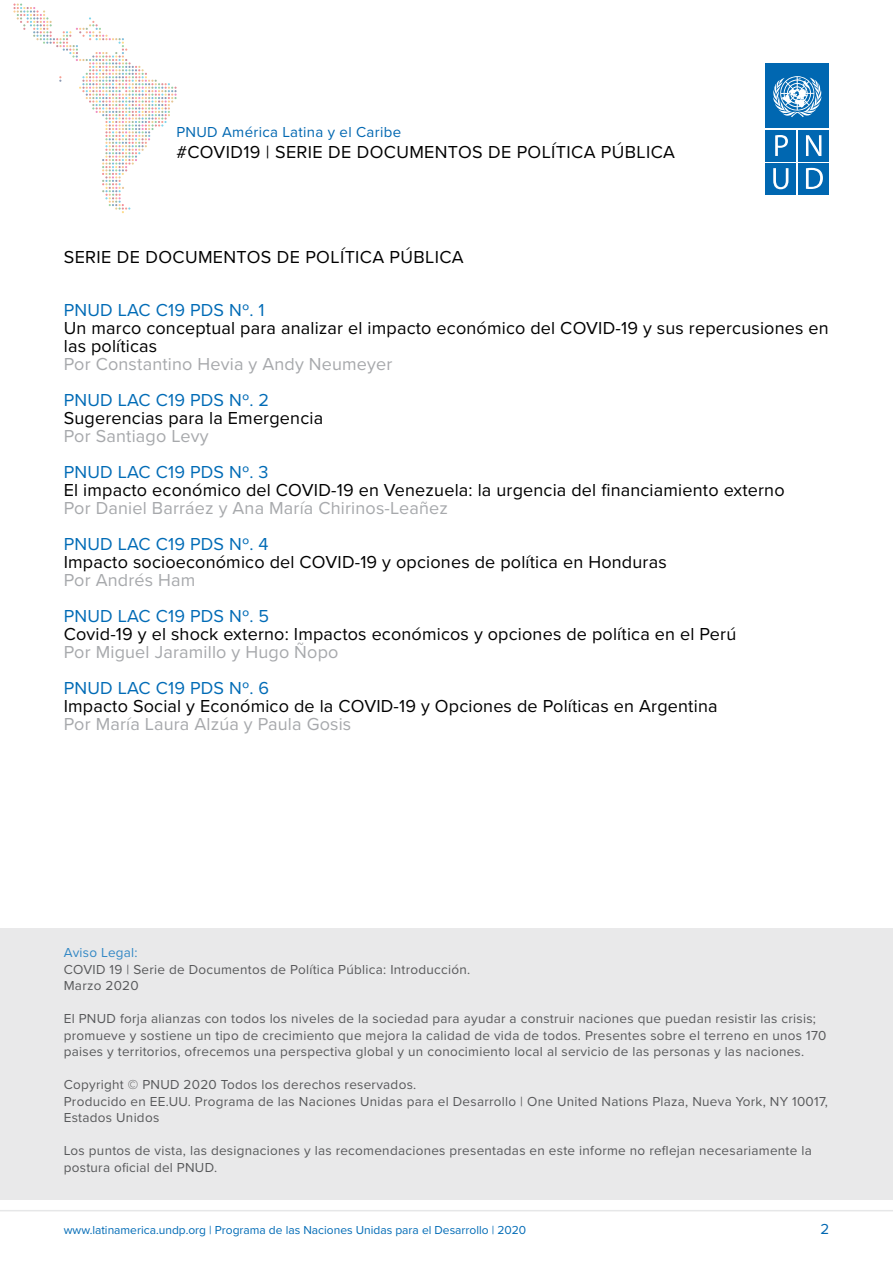
<style>
.page{position:relative;width:893px;height:1263px;background:#fff}
.page>*{position:absolute;margin:0;border:0;box-sizing:border-box;transform-origin:0 0}
.t1{font:18px/18px "Proxima Nova";letter-spacing:.01em;color:#000}
.t2{font:18px "Proxima Nova";letter-spacing:.01em;color:#a7a9ac}
.t3{font:18px "Proxima Nova";letter-spacing:.01em;color:#006bb6}
.t4{font:15px "Proxima Nova";letter-spacing:.02em;color:#0067b1}
.t5{font:13.5px/16.5px "Proxima Nova";letter-spacing:.02em;color:#58595b}
.t6{font:13.5px "Proxima Nova";letter-spacing:.02em;color:#3388c5}
.t7{font:12px "Proxima Nova";color:#006bb6}
</style>
<div class="page">
<hr style="left:0;top:1210px;width:893px;height:1px;background:#e6e7e8">
<div style="left:765px;top:130px;width:31px;height:31px;background:#0067b1"></div>
<svg style="left:775px;top:135px;width:13px;height:21px"></svg>
<div style="left:798px;top:130px;width:31px;height:31px;background:#0067b1"></div>
<svg style="left:806px;top:135px;width:15px;height:21px"></svg>
<div style="left:765px;top:163px;width:31px;height:31px;background:#0067b1"></div>
<svg style="left:773px;top:168px;width:15px;height:21px"></svg>
<div style="left:798px;top:163px;width:31px;height:31px;background:#0067b1"></div>
<svg style="left:806px;top:168px;width:17px;height:21px"></svg>
<div style="left:765px;top:64px;width:64px;height:64px;background:#0067b1"></div>
<svg style="left:773px;top:76px;width:49px;height:41px"></svg>
<svg style="left:13px;top:4px;width:164px;height:209px"></svg>
<div style="left:0;top:928px;width:893px;height:272px;background:#e9e9ea"></div>
<p class="t4" style="left:176px;top:120px;width:226px">PNUD América Latina y el Caribe</p>
<h1 class="t1" style="left:176px;top:142px;width:500px">#COVID19 | SERIE DE DOCUMENTOS DE POLÍTICA PÚBLICA</h1>
<h1 class="t1" style="left:64px;top:247px;width:401px">SERIE DE DOCUMENTOS DE POLÍTICA PÚBLICA</h1>
<h1 class="t3" style="left:64px;top:296px;width:202px">PNUD LAC C19 PDS Nº. 1</h1>
<h1 class="t1" style="left:64px;top:318px;width:766px">Un marco conceptual para analizar el impacto económico del COVID-19 y sus repercusiones en las políticas</h1>
<h1 class="t2" style="left:64px;top:350px;width:330px">Por Constantino Hevia y Andy Neumeyer</h1>
<h1 class="t3" style="left:64px;top:386px;width:207px">PNUD LAC C19 PDS Nº. 2</h1>
<h1 class="t1" style="left:64px;top:408px;width:261px">Sugerencias para la Emergencia</h1>
<h1 class="t2" style="left:64px;top:422px;width:146px">Por Santiago Levy</h1>
<h1 class="t3" style="left:64px;top:458px;width:206px">PNUD LAC C19 PDS Nº. 3</h1>
<h1 class="t1" style="left:64px;top:480px;width:722px">El impacto económico del COVID-19 en Venezuela: la urgencia del financiamiento externo</h1>
<h1 class="t2" style="left:64px;top:494px;width:386px">Por Daniel Barráez y Ana María Chirinos-Leañez</h1>
<h1 class="t3" style="left:64px;top:530px;width:206px">PNUD LAC C19 PDS Nº. 4</h1>
<h1 class="t1" style="left:64px;top:552px;width:604px">Impacto socioeconómico del COVID-19 y opciones de política en Honduras</h1>
<h1 class="t2" style="left:64px;top:566px;width:133px">Por Andrés Ham</h1>
<h1 class="t3" style="left:64px;top:602px;width:207px">PNUD LAC C19 PDS Nº. 5</h1>
<h1 class="t1" style="left:64px;top:624px;width:674px">Covid-19 y el shock externo: Impactos económicos y opciones de política en el Perú</h1>
<h1 class="t2" style="left:64px;top:638px;width:276px">Por Miguel Jaramillo y Hugo Ñopo</h1>
<h1 class="t3" style="left:64px;top:674px;width:207px">PNUD LAC C19 PDS Nº. 6</h1>
<h1 class="t1" style="left:64px;top:696px;width:655px">Impacto Social y Económico de la COVID-19 y Opciones de Políticas en Argentina</h1>
<h1 class="t2" style="left:64px;top:710px;width:289px">Por María Laura Alzúa y Paula Gosis</h1>
<p class="t6" style="left:64px;top:942px;width:75px">Aviso Legal:</p>
<p class="t5" style="left:64px;top:960px;width:408px">COVID 19 | Serie de Documentos de Política Pública: Introducción.<br>Marzo 2020</p>
<p class="t5" style="left:64px;top:1010px;width:764px">El PNUD forja alianzas con todos los niveles de la sociedad para ayudar a construir naciones que puedan resistir las crisis; promueve y sostiene un tipo de crecimiento que mejora la calidad de vida de todos. Presentes sobre el terreno en unos 170 paises y territorios, ofrecemos una perspectiva global y un conocimiento local al servicio de las personas y las naciones.</p>
<p class="t5" style="left:64px;top:1076px;width:766px">Copyright © PNUD 2020 Todos los derechos reservados.<br>Producido en EE.UU. Programa de las Naciones Unidas para el Desarrollo | One United Nations Plaza, Nueva York, NY 10017,<br>Estados Unidos</p>
<p class="t5" style="left:64px;top:1142px;width:750px">Los puntos de vista, las designaciones y las recomendaciones presentadas en este informe no reflejan necesariamente la postura oficial del PNUD.</p>
<p class="t7" style="left:64px;top:1221px;width:464px">www.latinamerica.undp.org | Programa de las Naciones Unidas para el Desarrollo | 2020</p>
<p class="t4" style="left:820px;top:1218px;width:10px">2</p>
</div>
